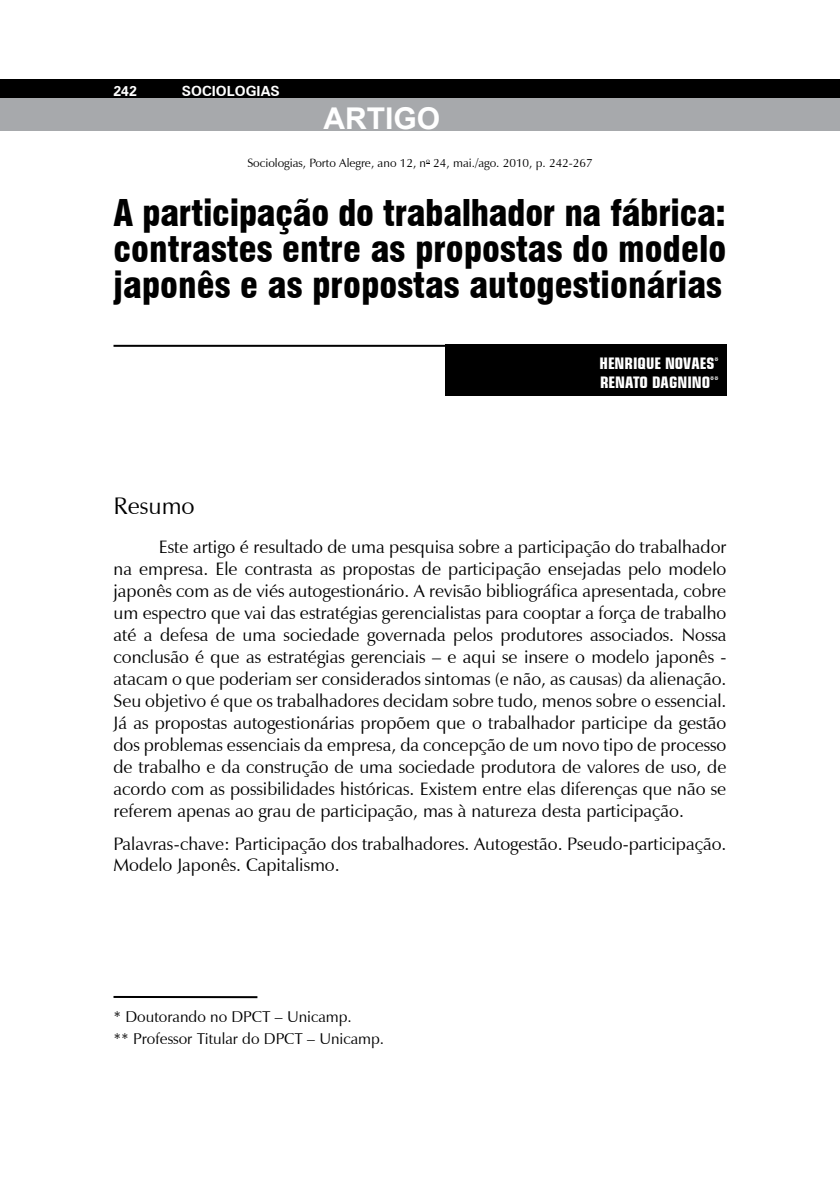
<style>
.page{position:relative;width:840px;height:1191px;background:#fff}
.page>*{position:absolute;margin:0;border:0;box-sizing:border-box;transform-origin:0 0}
.t1{font:900 condensed 36px/36px "Swiss 721 BT";color:#000;text-align:justify}
.t2{font:700 30px "Arial";color:#fff}
.t3{font:24px "Zapf Humanist 601 BT";color:#000}
.t4{font:18px/22px "Zapf Humanist 601 BT";color:#000;text-align:justify}
.t5{font:700 condensed 16px/19.2px "Square 721 BT";color:#fff}
.t6{font:15.6px/22.2px "Zapf Humanist 601 BT";color:#000}
.t7{font:700 14px "Zurich BT";color:#fff}
.t8{font:12px "Zapf Humanist 601 BT";color:#000}
</style>
<div class="page">
<div style="left:0;top:79px;width:839px;height:20px;background:#000"></div>
<div style="left:444px;top:345px;width:282px;height:51px;background:#000"></div>
<hr style="left:113px;top:345px;width:613px;height:2px;background:#000">
<hr style="left:113px;top:996px;width:144px;height:2px;background:#000">
<div style="left:0;top:98px;width:839px;height:33px;background:#a7a9ac"></div>
<p class="t7" style="left:113px;top:83px;width:25px">242</p>
<p class="t7" style="left:182px;top:82px;width:99px">SOCIOLOGIAS</p>
<h2 class="t2" style="left:323px;top:99px;width:118px">ARTIGO</h2>
<p class="t8" style="left:247px;top:155px;width:346px">Sociologias, Porto Alegre, ano 12, n<sup>o</sup> 24, mai./ago. 2010, p. 242-267</p>
<h1 class="t1" style="left:113px;top:195px;width:614px">A participação do trabalhador na fábrica: contrastes entre as propostas do modelo japonês e as propostas autogestionárias</h1>
<p class="t5" style="left:599px;top:354px;width:120px">HENRIQUE NOVAES<sup>*<br></sup>RENATO DAGNINO<sup>**</sup></p>
<h3 class="t3" style="left:113px;top:491px;width:83px">Resumo</h3>
<p class="t4" style="left:113px;top:535px;width:614px;text-indent:45px">Este artigo é resultado de uma pesquisa sobre a participação do trabalhador na empresa. Ele contrasta as propostas de participação ensejadas pelo modelo japonês com as de viés autogestionário. A revisão bibliográfica apresentada, cobre um espectro que vai das estratégias gerencialistas para cooptar a força de trabalho até a defesa de uma sociedade governada pelos produtores associados. Nossa conclusão é que as estratégias gerenciais – e aqui se insere o modelo japonês - atacam o que poderiam ser considerados sintomas (e não, as causas) da alienação.<br>Seu objetivo é que os trabalhadores decidam sobre tudo, menos sobre o essencial.<br>Já as propostas autogestionárias propõem que o trabalhador participe da gestão dos problemas essenciais da empresa, da concepção de um novo tipo de processo de trabalho e da construção de uma sociedade produtora de valores de uso, de acordo com as possibilidades históricas. Existem entre elas diferenças que não se referem apenas ao grau de participação, mas à natureza desta participação.</p>
<p class="t4" style="left:113px;top:833px;width:614px">Palavras-chave: Participação dos trabalhadores. Autogestão. Pseudo-participação.<br>Modelo Japonês. Capitalismo.</p>
<p class="t6" style="left:113px;top:1005px;width:272px">* Doutorando no DPCT – Unicamp.<br>** Professor Titular do DPCT – Unicamp.</p>
</div>
